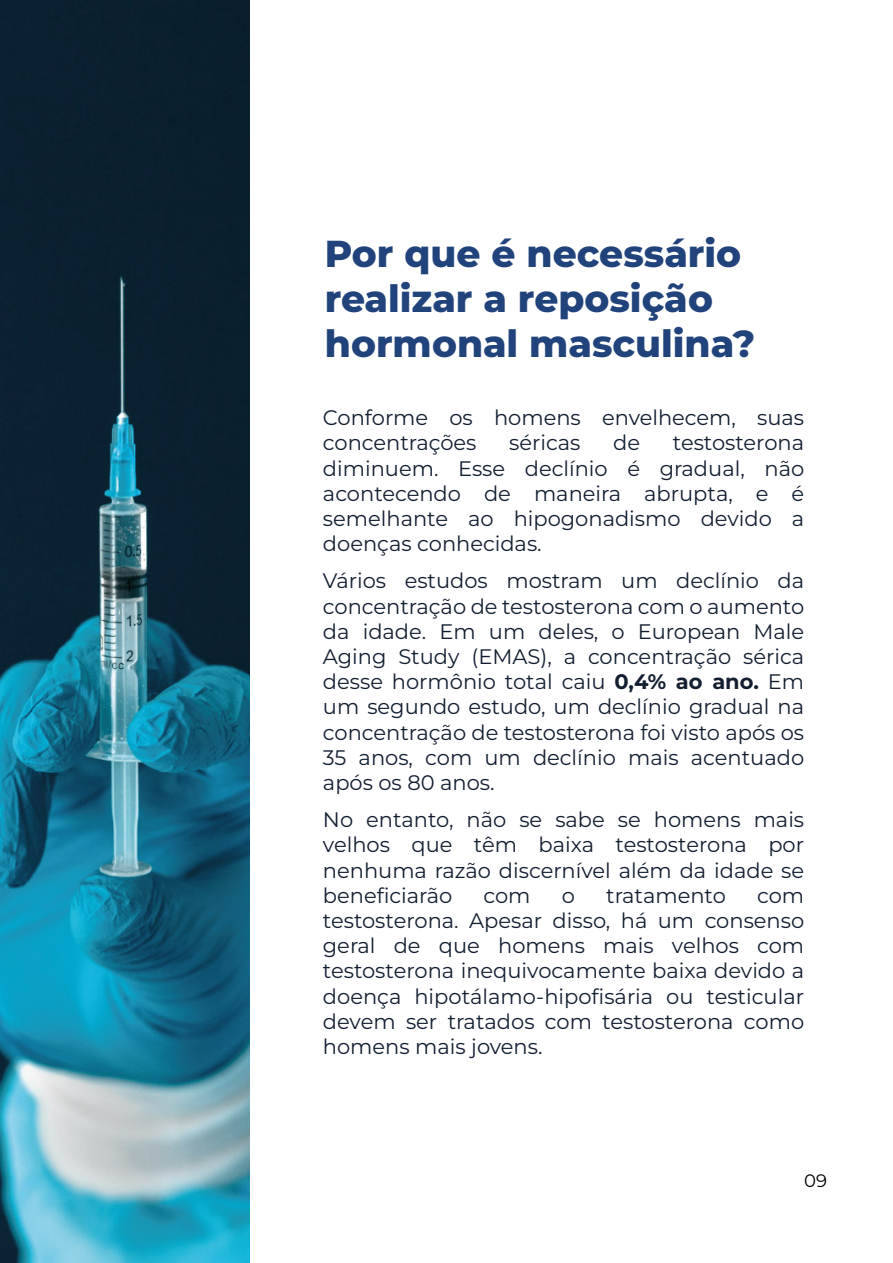
<style>
.page{position:relative;width:893px;height:1263px;background:#fff}
.page>*{position:absolute;margin:0;border:0;box-sizing:border-box;transform-origin:0 0}
.t1{font:800 37.5px/45px "Montserrat";color:#21437b}
.t2{font:21px/25.2px "Montserrat";color:#131f31;text-align:justify}
.t3{font:18px "Montserrat";color:#000}
.s1{font-weight:700}
</style>
<div class="page">
<img style="left:0;top:0;width:249px;height:1263px">
<h1 class="t1" style="left:325px;top:229px;width:432px">Por que é necessário realizar a reposição hormonal masculina?</h1>
<p class="t2" style="left:323px;top:404px;width:483px">Conforme os homens envelhecem, suas concentrações</p>
<p class="t2" style="left:509px;top:429px;width:73px">séricas</p>
<p class="t2" style="left:613px;top:429px;width:28px">de</p>
<p class="t2" style="left:323px;top:429px;width:483px;text-indent:350px">testosterona diminuem. Esse declínio é gradual, não acontecendo de maneira abrupta, e é semelhante ao hipogonadismo devido a doenças conhecidas.</p>
<p class="t2" style="left:323px;top:567px;width:483px">Vários estudos mostram um declínio da concentração de testosterona com o aumento da idade. Em um deles, o European Male Aging Study (EMAS), a concentração sérica desse hormônio total caiu <span class="s1">0,4% ao ano.</span> Em um segundo estudo, um declínio gradual na concentração de testosterona foi visto após os 35 anos, com um declínio mais acentuado após os 80 anos.</p>
<p class="t2" style="left:323px;top:806px;width:483px">No entanto, não se sabe se homens mais velhos que têm baixa testosterona por nenhuma razão discernível além da idade se beneficiarão</p>
<p class="t2" style="left:483px;top:882px;width:49px">com</p>
<p class="t2" style="left:562px;top:882px;width:15px">o</p>
<p class="t2" style="left:606px;top:882px;width:121px">tratamento</p>
<p class="t2" style="left:323px;top:882px;width:483px;text-indent:434px">com testosterona. Apesar disso, há um consenso geral de que homens mais velhos com testosterona inequivocamente baixa devido a doença hipotálamo-hipofisária ou testicular devem ser tratados com testosterona como homens mais jovens.</p>
<p class="t3" style="left:804px;top:1168px;width:24px">09</p>
</div>
